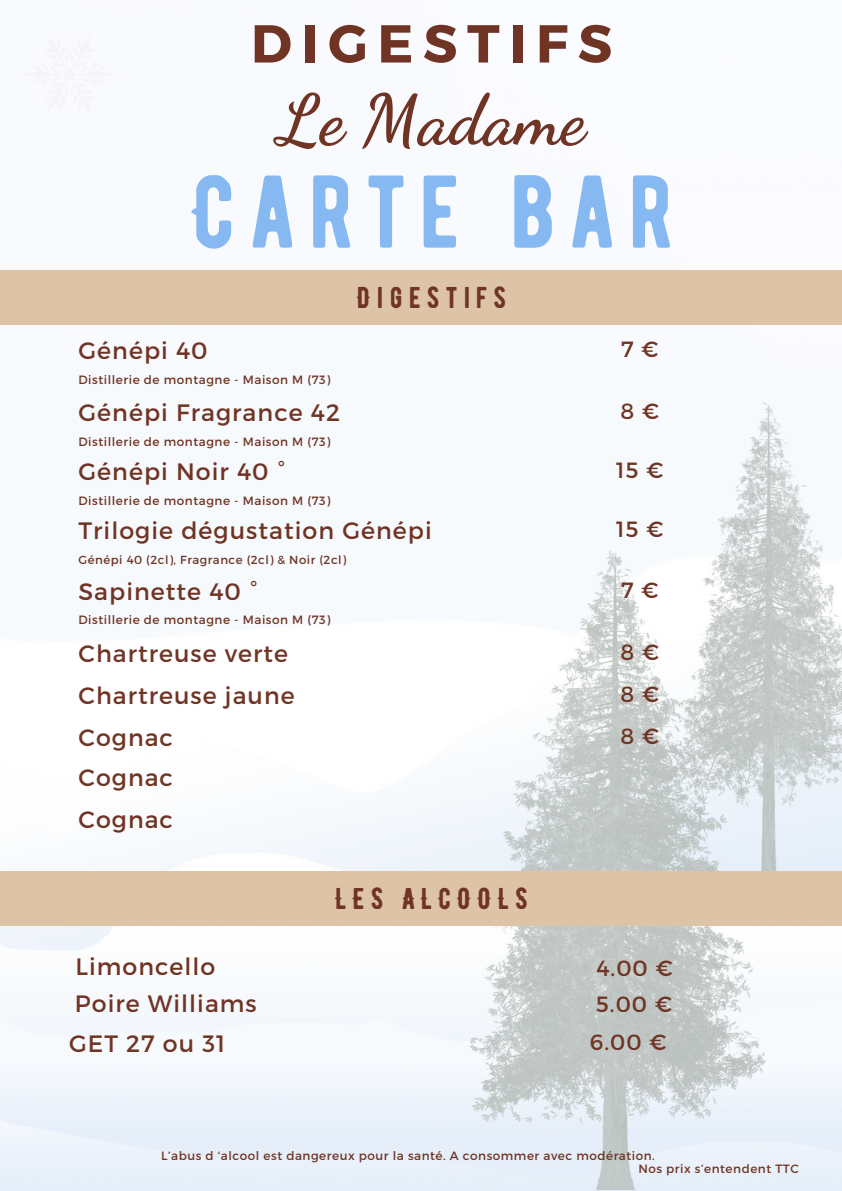
<style>
.page{position:relative;width:842px;height:1191px;background:#fff}
.page>*{position:absolute;margin:0;border:0;box-sizing:border-box;transform-origin:0 0}
.t1{font:103px "BERNIER Regular";letter-spacing:.12em;color:#86b9f1}
.t2{font:700 70px "Dancing Script";color:#703424}
.t3{font:700 53.3px "Montserrat";letter-spacing:.18em;color:#703424}
.t4{font:30px "BERNIER Regular";letter-spacing:.195em;color:#703424}
.t5{font:23.7px "Montserrat";letter-spacing:.045em;color:#703424}
.t6{font:22px "Montserrat";letter-spacing:.045em;color:#703424}
.t7{font:12px "Montserrat";letter-spacing:.045em;color:#703424}
.t8{font:11.7px "Montserrat";letter-spacing:.045em;color:#703424}
</style>
<div class="page">
<img style="left:0;top:324px;width:842px;height:866px">
<div style="left:0;top:269px;width:842px;height:55px;background:#ddc4a6"></div>
<div style="left:0;top:871px;width:842px;height:55px;background:#ddc4a6"></div>
<h5 class="t3" style="left:251px;top:9px;width:363px">DIGESTIFS</h5>
<h1 class="t2" style="left:278px;top:78px;width:309px">Le Madame</h1>
<p class="t1" style="left:191px;top:150px;width:482px">CARTE BAR</p>
<h2 class="t4" style="left:357px;top:279px;width:151px">DIGESTIFS</h2>
<p class="t5" style="left:78px;top:335px;width:131px">Génépi 40</p>
<p class="t7" style="left:78px;top:371px;width:253px">Distillerie de montagne - Maison M (73)</p>
<h6 class="t5" style="left:78px;top:397px;width:263px">Génépi Fragrance 42</h6>
<p class="t7" style="left:78px;top:433px;width:253px">Distillerie de montagne - Maison M (73)</p>
<h6 class="t5" style="left:78px;top:456px;width:208px">Génépi Noir 40 °</h6>
<p class="t7" style="left:78px;top:492px;width:253px">Distillerie de montagne - Maison M (73)</p>
<h6 class="t5" style="left:78px;top:515px;width:355px">Trilogie dégustation Génépi</h6>
<h6 class="t8" style="left:78px;top:552px;width:269px">Génépi 40 (2cl), Fragrance (2cl) &amp; Noir (2cl)</h6>
<h6 class="t5" style="left:78px;top:575px;width:180px">Sapinette 40 °</h6>
<p class="t7" style="left:78px;top:612px;width:253px">Distillerie de montagne - Maison M (73)</p>
<p class="t6" style="left:621px;top:335px;width:39px">7 €</p>
<p class="t6" style="left:620px;top:397px;width:40px">8 €</p>
<p class="t6" style="left:616px;top:456px;width:49px">15 €</p>
<p class="t6" style="left:616px;top:515px;width:49px">15 €</p>
<h6 class="t6" style="left:621px;top:575px;width:39px">7 €</h6>
<h6 class="t5" style="left:78px;top:638px;width:211px">Chartreuse verte</h6>
<h6 class="t6" style="left:620px;top:638px;width:40px">8 €</h6>
<h6 class="t5" style="left:78px;top:680px;width:218px">Chartreuse jaune</h6>
<h6 class="t6" style="left:620px;top:680px;width:40px">8 €</h6>
<h6 class="t5" style="left:78px;top:722px;width:96px">Cognac</h6>
<h4 class="t6" style="left:620px;top:722px;width:40px">8 €</h4>
<h6 class="t5" style="left:78px;top:761px;width:96px">Cognac</h6>
<h6 class="t5" style="left:78px;top:803px;width:96px">Cognac</h6>
<h6 class="t4" style="left:335px;top:880px;width:194px">LES ALCOOLS</h6>
<p class="t5" style="left:75px;top:951px;width:141px">Limoncello</p>
<p class="t6" style="left:596px;top:953px;width:78px">4.00 €</p>
<h6 class="t5" style="left:75px;top:987px;width:183px">Poire Williams</h6>
<h6 class="t6" style="left:596px;top:989px;width:77px">5.00 €</h6>
<h6 class="t5" style="left:69px;top:1028px;width:158px">GET 27 ou 31</h6>
<h6 class="t6" style="left:590px;top:1028px;width:78px">6.00 €</h6>
<h6 class="t7" style="left:161px;top:1147px;width:495px">L’abus d ‘alcool est dangereux pour la santé. A consommer avec modération.</h6>
<p class="t7" style="left:638px;top:1161px;width:162px">Nos prix s’entendent TTC</p>
</div>
